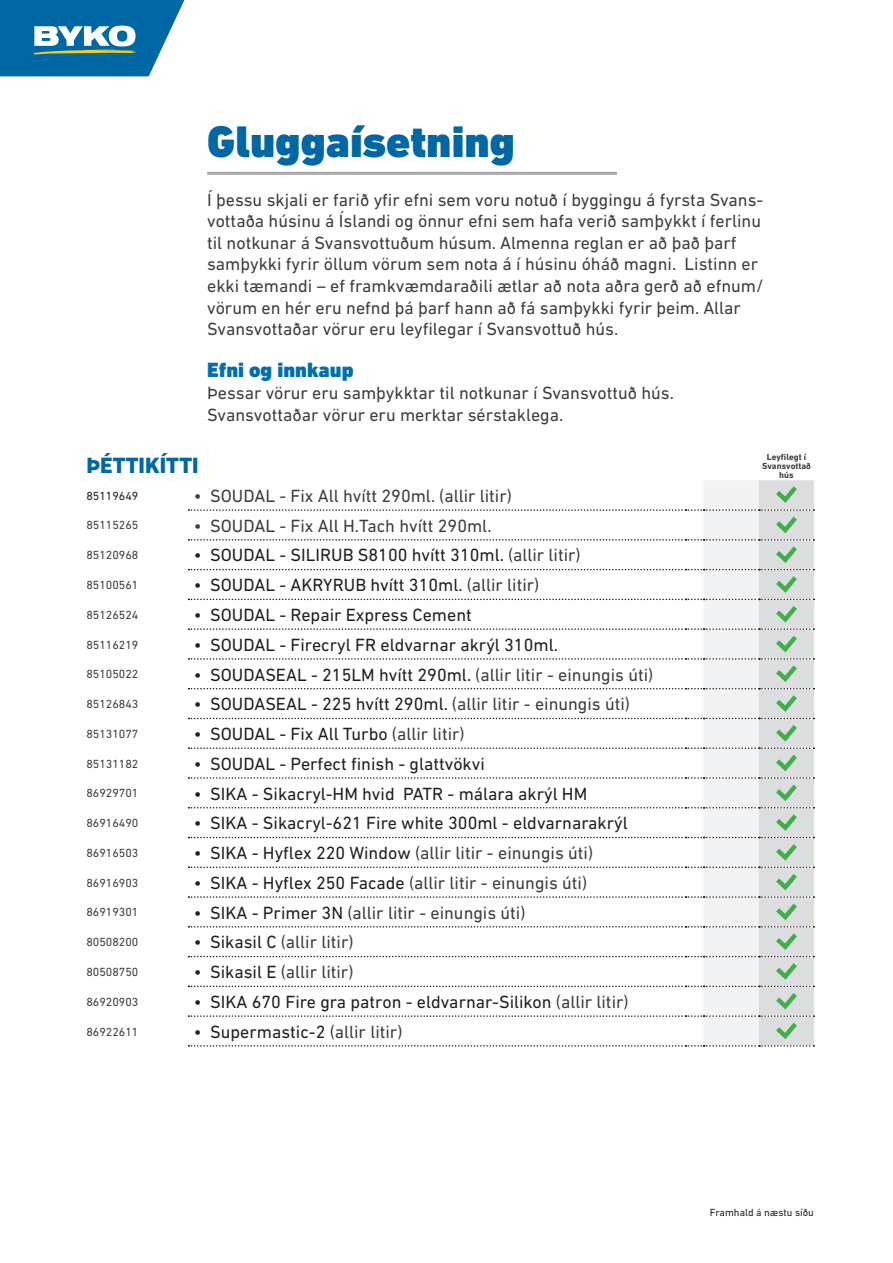
<style>
.page{position:relative;width:893px;height:1263px;background:#fff}
.page>*{position:absolute;margin:0;border:0;box-sizing:border-box;transform-origin:0 0}
.t1{font:900 45px "DIN Next LT Pro";color:#0067a5}
.t2{font:800 22.5px "DIN Next LT Pro";color:#0067a5}
.t3{font:900 21px "DIN Next LT Pro";color:#0070ac}
.t4{font:18px/21.6px "DIN Next LT Pro";color:#3e3e3f}
.t5{font:18px "DIN Next LT Pro";color:#231f20}
.t6{font:12px "DIN Next LT Pro";color:#3e3e3f}
.t7{font:12px "DIN Next LT Pro";color:#231f20}
.t8{font:10.5px "DIN Next LT Pro";color:#231f20}
.t9{font:700 9px/9px "DIN Next LT Pro";color:#3e3e3f;text-align:center}
.s1{color:#3e3e3f}
.s2{color:#231f20}
</style>
<div class="page">
<svg style="left:0;top:0;width:184px;height:76px"></svg>
<hr style="left:207px;top:172px;width:410px;height:3px;background:#a8a9ad">
<svg style="left:188px;top:480px;width:626px;height:567px"></svg>
<h1 class="t1" style="left:207px;top:115px;width:309px">Gluggaísetning</h1>
<p class="t4" style="left:207px;top:188px;width:558px">Í þessu skjali er farið yfir efni sem voru notuð í byggingu á fyrsta Svans&shy;vottaða húsinu á Íslandi og önnur efni sem hafa verið samþykkt í ferlinu til notkunar á Svansvottuðum húsum. Almenna reglan er að það þarf samþykki fyrir öllum vörum sem nota á í húsinu óháð magni. Listinn er ekki tæmandi – ef framkvæmdaraðili ætlar að nota aðra gerð að efnum/ vörum en hér eru nefnd þá þarf hann að fá samþykki fyrir þeim. Allar Svansvottaðar vörur eru leyfilegar í Svansvottuð hús.</p>
<p class="t3" style="left:207px;top:358px;width:148px">Efni og innkaup</p>
<p class="t4" style="left:207px;top:382px;width:468px">Þessar vörur eru samþykktar til notkunar í Svansvottuð hús.<br>Svansvottaðar vörur eru merktar sérstaklega.</p>
<p class="t2" style="left:86px;top:452px;width:114px">ÞÉTTIKÍTTI</p>
<p class="t9" style="left:762px;top:452px;width:50px">Leyfilegt í<br>Svansvottað hús</p>
<p class="t7" style="left:86px;top:489px;width:54px">85119649</p>
<p class="t4" style="left:194px;top:485px;width:320px">• SOUDAL - Fix All hvítt 290ml. (allir litir)</p>
<p class="t6" style="left:86px;top:518px;width:54px">85115265</p>
<p class="t4" style="left:194px;top:515px;width:299px">• SOUDAL - Fix All H.Tach hvítt 290ml.</p>
<p class="t6" style="left:86px;top:548px;width:54px">85120968</p>
<p class="t5" style="left:194px;top:545px;width:388px">• SOUDAL - SILIRUB S8100 hvítt 310ml. <span class="s1">(allir litir)</span></p>
<p class="t6" style="left:86px;top:578px;width:54px">85100561</p>
<p class="t5" style="left:194px;top:575px;width:347px">• SOUDAL - AKRYRUB hvítt 310ml. <span class="s1">(allir litir)</span></p>
<p class="t6" style="left:86px;top:608px;width:54px">85126524</p>
<p class="t5" style="left:194px;top:604px;width:280px">• SOUDAL - Repair Express Cement</p>
<p class="t6" style="left:86px;top:637px;width:54px">85116219</p>
<p class="t5" style="left:194px;top:634px;width:366px">• SOUDAL - Firecryl FR eldvarnar akrýl 310ml.</p>
<p class="t6" style="left:86px;top:667px;width:54px">85105022</p>
<p class="t5" style="left:194px;top:664px;width:461px">• SOUDASEAL - 215LM hvítt 290ml. <span class="s1">(allir litir - einungis úti)</span></p>
<p class="t6" style="left:86px;top:697px;width:54px">85126843</p>
<p class="t5" style="left:194px;top:694px;width:438px">• SOUDASEAL - 225 hvítt 290ml. <span class="s1">(allir litir - einungis úti)</span></p>
<p class="t6" style="left:86px;top:727px;width:54px">85131077</p>
<p class="t5" style="left:194px;top:723px;width:272px">• SOUDAL - Fix All Turbo <span class="s1">(allir litir)</span></p>
<p class="t6" style="left:86px;top:757px;width:54px">85131182</p>
<p class="t5" style="left:194px;top:753px;width:293px">• SOUDAL - Perfect finish - glattvökvi</p>
<p class="t6" style="left:86px;top:786px;width:54px">86929701</p>
<p class="t5" style="left:194px;top:783px;width:395px">• SIKA - Sikacryl-HM hvid PATR - málara akrýl HM</p>
<p class="t6" style="left:86px;top:816px;width:54px">86916490</p>
<p class="t5" style="left:194px;top:813px;width:436px">• SIKA - Sikacryl-621 Fire white 300ml - eldvarnarakrýl</p>
<p class="t6" style="left:86px;top:846px;width:54px">86916503</p>
<p class="t4" style="left:194px;top:842px;width:401px"><span class="s2">• SIKA - Hyflex 220 Window</span> (allir litir - einungis úti)</p>
<p class="t6" style="left:86px;top:876px;width:54px">86916903</p>
<p class="t4" style="left:194px;top:872px;width:395px"><span class="s2">• SIKA - Hyflex 250 Facade</span> (allir litir - einungis úti)</p>
<p class="t6" style="left:86px;top:905px;width:54px">86919301</p>
<p class="t4" style="left:194px;top:901px;width:333px"><span class="s2">• SIKA - Primer 3N</span> (allir litir - einungis úti)</p>
<p class="t6" style="left:86px;top:935px;width:54px">80508200</p>
<p class="t4" style="left:194px;top:931px;width:161px"><span class="s2">• Sikasil C</span> (allir litir)</p>
<p class="t6" style="left:86px;top:965px;width:54px">80508750</p>
<p class="t4" style="left:194px;top:961px;width:161px"><span class="s2">• Sikasil E</span> (allir litir)</p>
<p class="t6" style="left:86px;top:995px;width:54px">86920903</p>
<p class="t5" style="left:194px;top:991px;width:436px">• SIKA 670 Fire gra patron - eldvarnar-Silikon <span class="s1">(allir litir)</span></p>
<p class="t6" style="left:86px;top:1024px;width:54px">86922611</p>
<p class="t5" style="left:194px;top:1021px;width:210px">• Supermastic-2 <span class="s1">(allir litir)</span></p>
<p class="t8" style="left:710px;top:1206px;width:105px">Framhald á næstu síðu</p>
</div>
